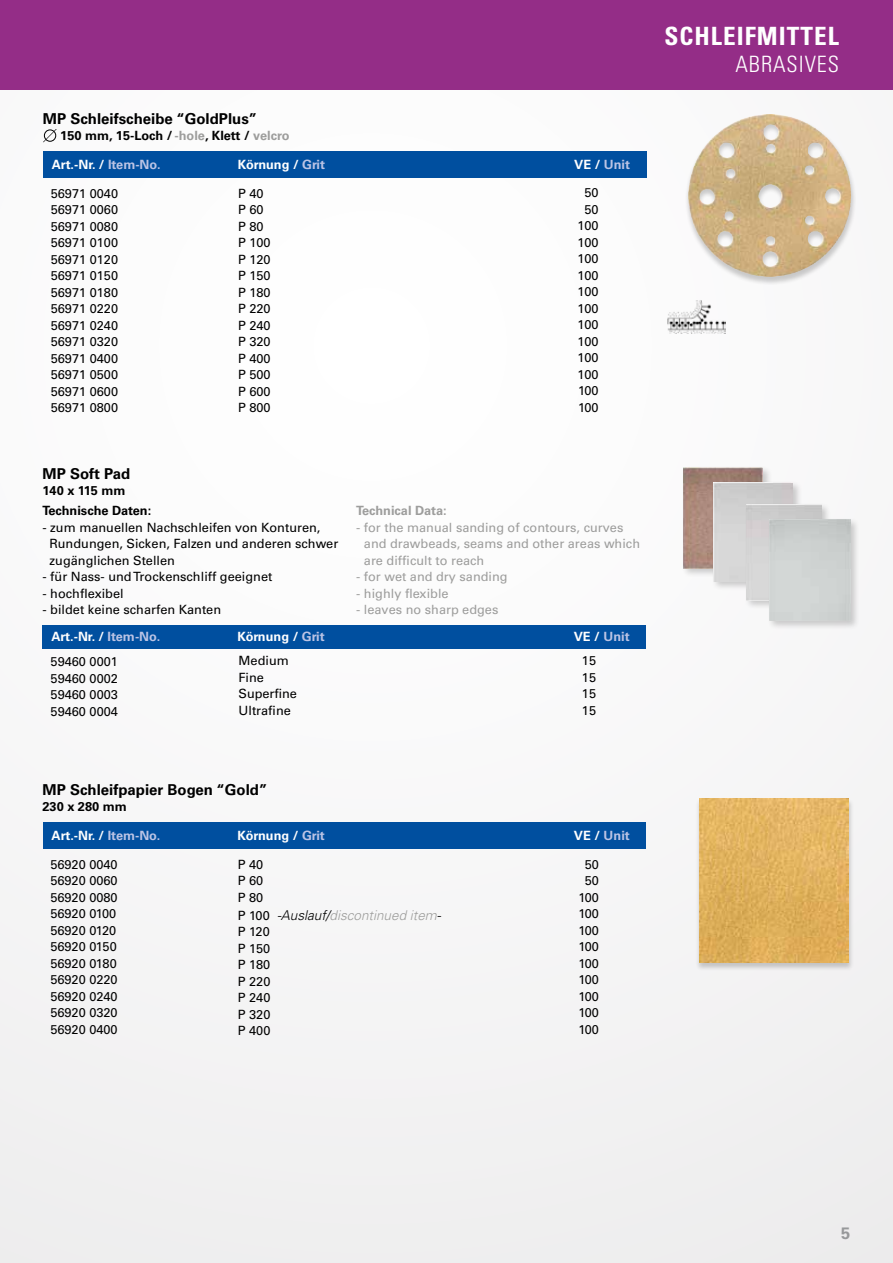
<style>
.page{position:relative;width:893px;height:1263px;background:#f8f8f8}
.page>*{position:absolute;margin:0;border:0;box-sizing:border-box;transform-origin:0 0}
.t1{font:25.2px "Univers LTCYR 67 Bold Cond";letter-spacing:.04em;color:#fff}
.t2{font:22.5px "Univers LTCYR 47 Light Cond";letter-spacing:.04em;color:#fff}
.t3{font:700 16.5px "Univers LT Pro 65";color:#97989a}
.t4{font:700 15px "Univers LT Pro 65";color:#000}
.t5{font:italic 300 13.5px "Univers LT Pro 45";color:#9d9d9c}
.t6{font:12.75px/16.5px "Univers LT Pro 55 Roman";color:#000;text-align:justify}
.t7{font:12.75px/16.5px "Univers LT Pro 55 Roman";color:#9d9d9c}
.t8{font:700 12.75px "Univers LT Pro 65";color:#fff}
.t9{font:700 12.75px "Univers LT Pro 65";color:#000}
.t10{font:700 12.75px "Univers LT Pro 65";color:#bcc4e5}
.t11{font:700 12.75px "Univers LT Pro 65";color:#9d9d9c}
.s1{color:#9d9d9c}
.s2{color:#bcc4e5}
.s3{color:#fff}
.s4{font-family:"Univers LT Pro 55 Roman";font-weight:400;font-style:normal;font-size:12.75px;color:#000}
.s5{color:#000}
</style>
<div class="page">
<div style="left:0;top:0;width:893px;height:89px;background:#942d87"></div>
<div style="left:685px;top:113px;width:171px;height:172px;background:#000;opacity:.2"></div>
<img style="left:688px;top:114px;width:73px;height:150px">
<div style="left:43px;top:151px;width:603px;height:27px;background:#004f9f"></div>
<svg style="left:43px;top:129px;width:14px;height:14px"></svg>
<img style="left:667px;top:300px;width:58px;height:33px">
<div style="left:43px;top:625px;width:603px;height:23px;background:#004f9f"></div>
<div style="left:681px;top:465px;width:91px;height:113px;background:#000;opacity:.2"></div>
<img style="left:683px;top:468px;width:79px;height:100px">
<div style="left:711px;top:480px;width:91px;height:111px;background:#000;opacity:.2"></div>
<img style="left:713px;top:483px;width:79px;height:98px">
<div style="left:744px;top:502px;width:87px;height:108px;background:#000;opacity:.2"></div>
<img style="left:746px;top:505px;width:75px;height:95px">
<div style="left:767px;top:517px;width:93px;height:113px;background:#000;opacity:.2"></div>
<img style="left:769px;top:519px;width:81px;height:102px">
<div style="left:43px;top:822px;width:603px;height:27px;background:#004f9f"></div>
<div style="left:695px;top:798px;width:159px;height:173px;background:#000;opacity:.2"></div>
<img style="left:699px;top:798px;width:150px;height:164px">
<p class="t4" style="left:43px;top:109px;width:216px">MP Schleifscheibe “GoldPlus”</p>
<p class="t9" style="left:60px;top:128px;width:231px">150 mm, 15-Loch / <span class="s1">-hole</span>, Klett / <span class="s1">velcro</span></p>
<p class="t8" style="left:52px;top:157px;width:110px">Art.-Nr. / <span class="s2">Item-No.</span></p>
<p class="t8" style="left:238px;top:157px;width:89px">Körnung / <span class="s2">Grit</span></p>
<p class="t10" style="left:574px;top:157px;width:57px"><span class="s3">VE /</span> Unit</p>
<p class="t6" style="left:51px;top:185px;width:69px">56971 0040<br>56971 0060<br>56971 0080<br>56971 0100<br>56971 0120<br>56971 0150<br>56971 0180<br>56971 0220<br>56971 0240<br>56971 0320<br>56971 0400<br>56971 0500<br>56971 0600<br>56971 0800</p>
<p class="t6" style="left:238px;top:185px;width:34px;text-align:left">P 40<br>P 60<br>P 80<br>P 100<br>P 120<br>P 150<br>P 180<br>P 220<br>P 240<br>P 320<br>P 400<br>P 500<br>P 600<br>P 800</p>
<p class="t6" style="left:577px;top:185px;width:23px;text-align:center">50<br>50<br>100<br>100<br>100<br>100<br>100<br>100<br>100<br>100<br>100<br>100<br>100<br>100</p>
<p class="t4" style="left:43px;top:464px;width:89px">MP Soft Pad</p>
<p class="t9" style="left:43px;top:483px;width:85px">140 x 115 mm</p>
<p class="t9" style="left:43px;top:503px;width:110px">Technische Daten:</p>
<p class="t6" style="left:50px;top:519px;width:290px;text-align:left;text-indent:-7px">- zum manuellen Nachschleifen von Konturen,<br>Rundungen, Sicken, Falzen und anderen schwer zugänglichen Stellen</p>
<p class="t6" style="left:43px;top:568px;width:231px">- für Nass- und Trockenschliff geeignet</p>
<p class="t6" style="left:43px;top:585px;width:83px">- hochflexibel</p>
<p class="t6" style="left:43px;top:601px;width:180px">- bildet keine scharfen Kanten</p>
<p class="t11" style="left:356px;top:503px;width:92px">Technical Data:</p>
<p class="t7" style="left:364px;top:519px;width:278px;text-indent:-8px">- for the manual sanding of contours, curves and drawbeads, seams and other areas which are difficult to reach</p>
<p class="t7" style="left:356px;top:568px;width:153px">- for wet and dry sanding</p>
<p class="t7" style="left:356px;top:585px;width:94px">- highly flexible</p>
<p class="t7" style="left:356px;top:601px;width:144px">- leaves no sharp edges</p>
<p class="t8" style="left:51px;top:629px;width:110px">Art.-Nr. / <span class="s2">Item-No.</span></p>
<p class="t8" style="left:237px;top:629px;width:89px">Körnung / <span class="s2">Grit</span></p>
<p class="t10" style="left:574px;top:629px;width:57px"><span class="s3">VE /</span> Unit</p>
<p class="t6" style="left:51px;top:654px;width:69px">59460 0001<br>59460 0002<br>59460 0003<br>59460 0004</p>
<p class="t6" style="left:239px;top:653px;width:60px;text-align:left">Medium<br>Fine<br>Superfine<br>Ultrafine</p>
<p class="t6" style="left:582px;top:652px;width:16px">15<br>15<br>15<br>15</p>
<h1 class="t1" style="left:664px;top:21px;width:176px">SCHLEIFMITTEL</h1>
<h2 class="t2" style="left:735px;top:49px;width:105px">ABRASIVES</h2>
<p class="t4" style="left:43px;top:780px;width:226px">MP Schleifpapier Bogen “Gold”</p>
<p class="t9" style="left:43px;top:799px;width:86px">230 x 280 mm</p>
<p class="t8" style="left:52px;top:828px;width:110px">Art.-Nr. / <span class="s2">Item-No.</span></p>
<p class="t8" style="left:238px;top:828px;width:89px">Körnung / <span class="s2">Grit</span></p>
<p class="t10" style="left:574px;top:828px;width:57px"><span class="s3">VE /</span> Unit</p>
<p class="t6" style="left:50px;top:856px;width:69px">56920 0040<br>56920 0060<br>56920 0080<br>56920 0100<br>56920 0120<br>56920 0150<br>56920 0180<br>56920 0220<br>56920 0240<br>56920 0320<br>56920 0400</p>
<p class="t6" style="left:238px;top:856px;width:27px">P 40<br>P 60<br>P 80</p>
<p class="t5" style="left:238px;top:907px;width:205px"><span class="s4">P 100</span> <span class="s5">-Auslauf/</span>discontinued item<span class="s5">-</span></p>
<p class="t6" style="left:238px;top:923px;width:34px">P 120<br>P 150<br>P 180<br>P 220<br>P 240<br>P 320<br>P 400</p>
<p class="t6" style="left:578px;top:856px;width:22px;text-align:center">50<br>50<br>100<br>100<br>100<br>100<br>100<br>100<br>100<br>100<br>100</p>
<p class="t3" style="left:841px;top:1223px;width:11px">5</p>
</div>
